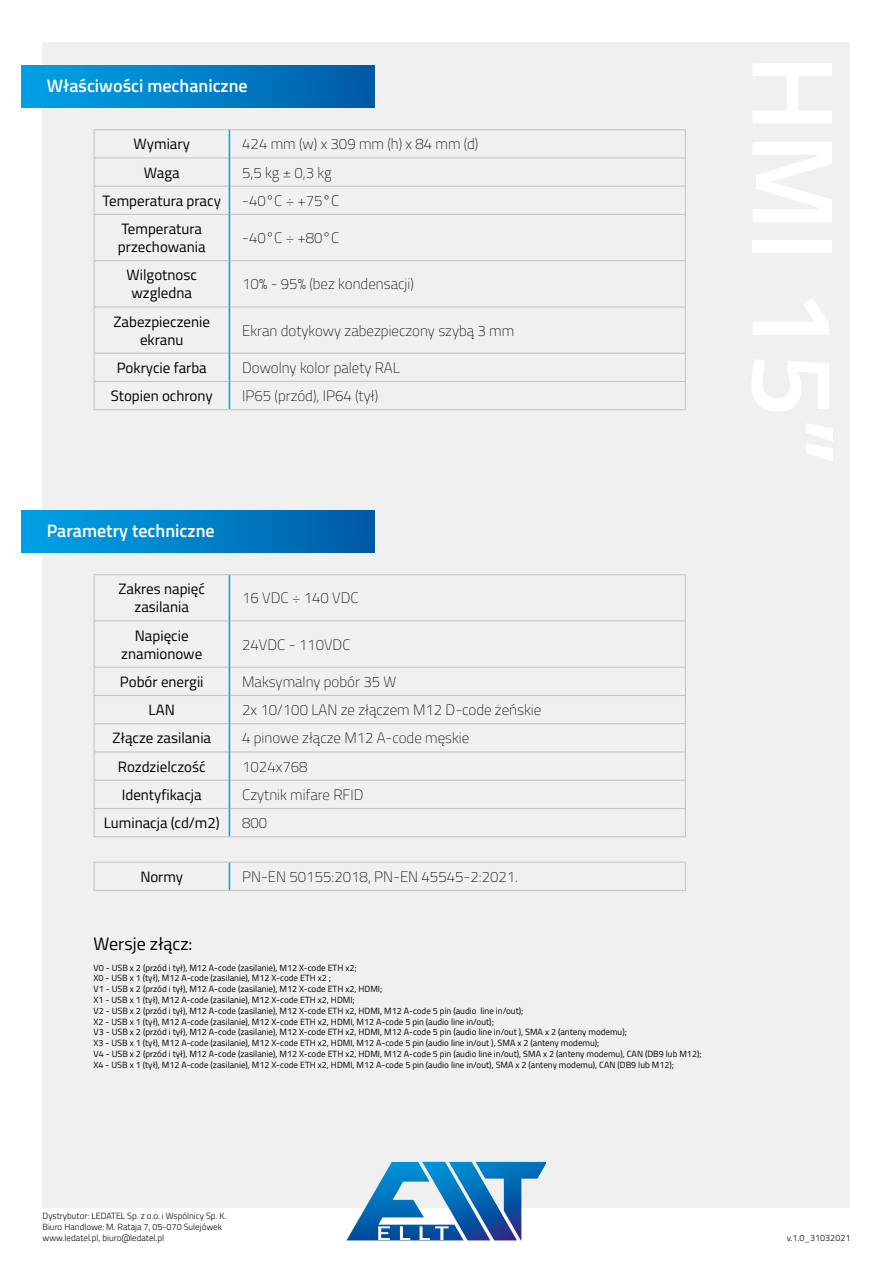
<style>
.page{position:relative;width:893px;height:1263px;background:#fff}
.page>*{position:absolute;margin:0;border:0;box-sizing:border-box;transform-origin:0 0}
.t1{font:600 18px "Titillium";color:#fff}
.t2{font:18px "Titillium";color:#000}
.t3{font:100 15px "Titillium";color:#000}
.t4{font:15px/18px "Titillium";color:#000;text-align:center}
.t5{font:9px/10.8px "Titillium";color:#000}
.t6{font:300 9px/10.8px "Titillium";color:#000}
</style>
<div class="page">
<div style="left:43px;top:43px;width:807px;height:1165px;background:#f0f0f0"></div>
<svg style="left:346px;top:1162px;width:200px;height:78px"></svg>
<div style="left:22px;top:65px;width:352px;height:43px;background:linear-gradient(to right,#00a3e7,#005ba6)"></div>
<div style="left:22px;top:510px;width:352px;height:43px;background:linear-gradient(to right,#00a3e7,#005ba6)"></div>
<hr style="left:94px;top:129px;width:135px;height:1px;background:#c8c4c4">
<hr style="left:229px;top:129px;width:457px;height:1px;background:#c8c4c4">
<hr style="left:94px;top:157px;width:135px;height:1px;background:#c8c4c4">
<hr style="left:230px;top:157px;width:456px;height:1px;background:#c8c4c4">
<hr style="left:94px;top:186px;width:135px;height:1px;background:#c8c4c4">
<svg style="left:94px;top:130px;width:1px;height:84px"></svg>
<hr style="left:230px;top:186px;width:456px;height:1px;background:#c8c4c4">
<svg style="left:685px;top:130px;width:1px;height:84px"></svg>
<hr style="left:94px;top:214px;width:135px;height:1px;background:#c8c4c4">
<hr style="left:94px;top:215px;width:1px;height:45px;background:#c8c4c4">
<hr style="left:230px;top:214px;width:456px;height:1px;background:#c8c4c4">
<hr style="left:685px;top:215px;width:1px;height:45px;background:#c8c4c4">
<hr style="left:94px;top:260px;width:135px;height:1px;background:#c8c4c4">
<hr style="left:94px;top:261px;width:1px;height:45px;background:#c8c4c4">
<hr style="left:230px;top:260px;width:456px;height:1px;background:#c8c4c4">
<hr style="left:685px;top:261px;width:1px;height:45px;background:#c8c4c4">
<hr style="left:94px;top:306px;width:135px;height:1px;background:#c8c4c4">
<hr style="left:94px;top:307px;width:1px;height:46px;background:#c8c4c4">
<hr style="left:230px;top:306px;width:456px;height:1px;background:#c8c4c4">
<hr style="left:685px;top:307px;width:1px;height:46px;background:#c8c4c4">
<hr style="left:94px;top:353px;width:135px;height:1px;background:#c8c4c4">
<hr style="left:230px;top:353px;width:456px;height:1px;background:#c8c4c4">
<hr style="left:94px;top:381px;width:135px;height:1px;background:#c8c4c4">
<svg style="left:94px;top:354px;width:1px;height:55px"></svg>
<hr style="left:230px;top:381px;width:456px;height:1px;background:#c8c4c4">
<svg style="left:685px;top:354px;width:1px;height:55px"></svg>
<hr style="left:94px;top:409px;width:135px;height:1px;background:#c8c4c4">
<hr style="left:229px;top:409px;width:457px;height:1px;background:#c8c4c4">
<svg style="left:229px;top:130px;width:1px;height:84px"></svg>
<hr style="left:229px;top:214px;width:1px;height:47px;background:#00a3e6">
<hr style="left:229px;top:261px;width:1px;height:46px;background:#00a3e6">
<hr style="left:229px;top:307px;width:1px;height:46px;background:#00a3e6">
<svg style="left:229px;top:353px;width:1px;height:56px"></svg>
<hr style="left:94px;top:574px;width:135px;height:1px;background:#c8c4c4">
<hr style="left:94px;top:575px;width:1px;height:45px;background:#c8c4c4">
<hr style="left:229px;top:574px;width:457px;height:1px;background:#c8c4c4">
<hr style="left:685px;top:575px;width:1px;height:45px;background:#c8c4c4">
<hr style="left:94px;top:620px;width:135px;height:1px;background:#c8c4c4">
<hr style="left:94px;top:621px;width:1px;height:46px;background:#c8c4c4">
<hr style="left:230px;top:620px;width:456px;height:1px;background:#c8c4c4">
<hr style="left:685px;top:621px;width:1px;height:46px;background:#c8c4c4">
<hr style="left:94px;top:667px;width:135px;height:1px;background:#c8c4c4">
<hr style="left:230px;top:667px;width:456px;height:1px;background:#c8c4c4">
<hr style="left:94px;top:695px;width:135px;height:1px;background:#c8c4c4">
<hr style="left:230px;top:695px;width:456px;height:1px;background:#c8c4c4">
<hr style="left:94px;top:723px;width:135px;height:1px;background:#c8c4c4">
<hr style="left:230px;top:723px;width:456px;height:1px;background:#c8c4c4">
<hr style="left:94px;top:751px;width:135px;height:1px;background:#c8c4c4">
<hr style="left:230px;top:751px;width:456px;height:1px;background:#c8c4c4">
<hr style="left:94px;top:780px;width:135px;height:1px;background:#c8c4c4">
<hr style="left:230px;top:780px;width:456px;height:1px;background:#c8c4c4">
<hr style="left:94px;top:808px;width:135px;height:1px;background:#c8c4c4">
<svg style="left:94px;top:668px;width:1px;height:168px"></svg>
<hr style="left:230px;top:808px;width:456px;height:1px;background:#c8c4c4">
<svg style="left:685px;top:668px;width:1px;height:168px"></svg>
<hr style="left:94px;top:836px;width:135px;height:1px;background:#c8c4c4">
<hr style="left:229px;top:836px;width:457px;height:1px;background:#c8c4c4">
<hr style="left:229px;top:575px;width:1px;height:46px;background:#00a3e6">
<hr style="left:229px;top:621px;width:1px;height:46px;background:#00a3e6">
<svg style="left:229px;top:667px;width:1px;height:169px"></svg>
<hr style="left:94px;top:862px;width:135px;height:1px;background:#c8c4c4">
<svg style="left:94px;top:863px;width:1px;height:27px"></svg>
<hr style="left:229px;top:862px;width:457px;height:1px;background:#c8c4c4">
<svg style="left:685px;top:863px;width:1px;height:27px"></svg>
<hr style="left:94px;top:890px;width:135px;height:1px;background:#c8c4c4">
<hr style="left:229px;top:890px;width:457px;height:1px;background:#c8c4c4">
<svg style="left:229px;top:863px;width:1px;height:27px"></svg>
<h1 class="t1" style="left:47px;top:73px;width:203px">Właściwości mechaniczne</h1>
<h2 class="t4" style="left:134px;top:134px;width:58px">Wymiary</h2>
<h2 class="t3" style="left:242px;top:133px;width:238px">424 mm (w) x 309 mm (h) x 84 mm (d)</h2>
<h2 class="t4" style="left:144px;top:163px;width:37px">Waga</h2>
<h2 class="t3" style="left:242px;top:162px;width:91px">5,5 kg ± 0,3 kg</h2>
<h2 class="t4" style="left:103px;top:191px;width:120px">Temperatura pracy</h2>
<h2 class="t3" style="left:242px;top:190px;width:99px">-40°C ÷ +75°C</h2>
<h2 class="t4" style="left:118px;top:219px;width:89px;text-align:left">Temperatura przechowania</h2>
<h2 class="t3" style="left:242px;top:227px;width:99px">-40°C ÷ +80°C</h2>
<h2 class="t4" style="left:127px;top:265px;width:72px">Wilgotnosc wzgledna</h2>
<h2 class="t3" style="left:242px;top:273px;width:173px">10% - 95% (bez kondensacji)</h2>
<h2 class="t4" style="left:114px;top:312px;width:98px">Zabezpieczenie ekranu</h2>
<h2 class="t3" style="left:242px;top:320px;width:274px">Ekran dotykowy zabezpieczony szybą 3 mm</h2>
<h2 class="t4" style="left:117px;top:358px;width:92px">Pokrycie farba</h2>
<h2 class="t3" style="left:242px;top:357px;width:159px">Dowolny kolor palety RAL</h2>
<h2 class="t4" style="left:111px;top:386px;width:103px">Stopien ochrony</h2>
<h2 class="t3" style="left:242px;top:385px;width:138px">IP65 (przód), IP64 (tył)</h2>
<h1 class="t1" style="left:47px;top:517px;width:169px">Parametry techniczne</h1>
<h2 class="t4" style="left:119px;top:579px;width:88px">Zakres napięć zasilania</h2>
<h2 class="t3" style="left:242px;top:587px;width:118px">16 VDC ÷ 140 VDC</h2>
<h2 class="t4" style="left:121px;top:626px;width:82px">Napięcie znamionowe</h2>
<h2 class="t3" style="left:242px;top:634px;width:110px">24VDC - 110VDC</h2>
<h2 class="t4" style="left:120px;top:672px;width:85px">Pobór energii</h2>
<h2 class="t3" style="left:242px;top:671px;width:156px">Maksymalny pobór 35 W</h2>
<h2 class="t4" style="left:149px;top:700px;width:28px">LAN</h2>
<h2 class="t3" style="left:242px;top:699px;width:301px">2x 10/100 LAN ze złączem M12 D-code żeńskie</h2>
<h2 class="t4" style="left:112px;top:728px;width:100px">Złącze zasilania</h2>
<h2 class="t3" style="left:242px;top:727px;width:229px">4 pinowe złącze M12 A-code męskie</h2>
<h2 class="t4" style="left:118px;top:757px;width:89px">Rozdzielczość</h2>
<h2 class="t3" style="left:242px;top:756px;width:67px">1024x768</h2>
<h2 class="t4" style="left:122px;top:785px;width:81px">Identyfikacja</h2>
<h2 class="t3" style="left:242px;top:784px;width:123px">Czytnik mifare RFID</h2>
<h2 class="t4" style="left:104px;top:813px;width:117px">Luminacja (cd/m2)</h2>
<h2 class="t3" style="left:242px;top:812px;width:27px">800</h2>
<h2 class="t4" style="left:140px;top:867px;width:44px">Normy</h2>
<h2 class="t3" style="left:242px;top:866px;width:277px">PN-EN 50155:2018, PN-EN 45545-2:2021.</h2>
<h1 class="t2" style="left:94px;top:931px;width:100px">Wersje złącz:</h1>
<p class="t5" style="left:94px;top:962px;width:610px">V0 - USB x 2 (przód i tył), M12 A-code (zasilanie), M12 X-code ETH x2;<br>X0 - USB x 1 (tył), M12 A-code (zasilanie), M12 X-code ETH x2 ;<br>V1 - USB x 2 (przód i tył), M12 A-code (zasilanie), M12 X-code ETH x2, HDMI;<br>X1 - USB x 1 (tył), M12 A-code (zasilanie), M12 X-code ETH x2, HDMI;<br>V2 - USB x 2 (przód i tył), M12 A-code (zasilanie), M12 X-code ETH x2, HDMI, M12 A-code 5 pin (audio line in/out);<br>X2 - USB x 1 (tył), M12 A-code (zasilanie), M12 X-code ETH x2, HDMI, M12 A-code 5 pin (audio line in/out);<br>V3 - USB x 2 (przód i tył), M12 A-code (zasilanie), M12 X-code ETH x2, HDMI, M12 A-code 5 pin (audio line in/out ), SMA x 2 (anteny modemu);<br>X3 - USB x 1 (tył), M12 A-code (zasilanie), M12 X-code ETH x2, HDMI, M12 A-code 5 pin (audio line in/out ), SMA x 2 (anteny modemu);<br>V4 - USB x 2 (przód i tył), M12 A-code (zasilanie), M12 X-code ETH x2, HDMI, M12 A-code 5 pin (audio line in/out), SMA x 2 (anteny modemu), CAN (DB9 lub M12); X4 - USB x 1 (tył), M12 A-code (zasilanie), M12 X-code ETH x2, HDMI, M12 A-code 5 pin (audio line in/out), SMA x 2 (anteny modemu), CAN (DB9 lub M12);</p>
<p class="t6" style="left:43px;top:1210px;width:185px">Dystrybutor: LEDATEL Sp. z o.o. i Wspólnicy Sp. K.<br>Biuro Handlowe: M. Rataja 7, 05-070 Sulejówek www.ledatel.pl, biuro@ledatel.pl</p>
<p class="t6" style="left:787px;top:1232px;width:65px">v.1.0_31032021</p>
</div>
